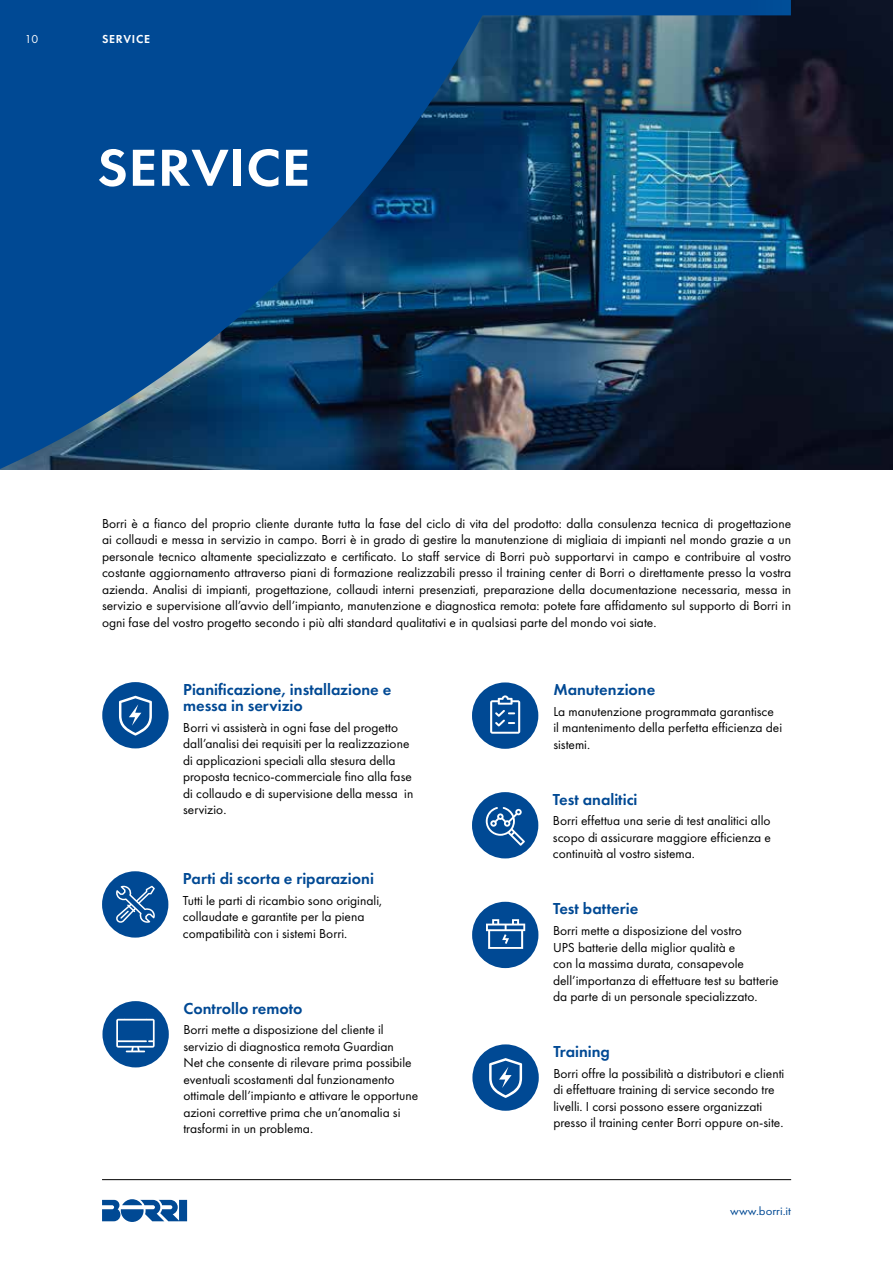
<style>
.page{position:relative;width:893px;height:1263px;background:#fff}
.page>*{position:absolute;margin:0;border:0;box-sizing:border-box;transform-origin:0 0}
.t1{font:600 54px "Futura PT";letter-spacing:.01em;color:#fff;scale:1.07 1}
.t2{font:600 16.5px/16.5px "Futura PT";color:#004994}
.t3{font:13.5px/16.5px "Futura PT";color:#000}
.t4{font:12px "Futura PT";color:#004994;scale:1.07 1}
.t5{font:600 12px "Futura PT";letter-spacing:.06em;color:#fff}
.t6{font:12px "Futura PT";color:#fff}
</style>
<div class="page">
<img style="left:497px;top:0;width:396px;height:470px">
<svg style="left:0;top:0;width:497px;height:470px;background:#07437e"></svg>
<svg style="left:102px;top:1199px;width:85px;height:23px"></svg>
<hr style="left:102px;top:1179px;width:689px;height:1px;background:#000">
<div style="left:102px;top:0;width:689px;height:15px;background:#004994"></div>
<div style="left:102px;top:682px;width:67px;height:66px;background:#004994;border-radius:50%"></div>
<svg style="left:119px;top:696px;width:33px;height:39px"></svg>
<div style="left:472px;top:1044px;width:67px;height:67px;background:#004994;border-radius:50%"></div>
<svg style="left:489px;top:1058px;width:33px;height:40px"></svg>
<div style="left:472px;top:682px;width:66px;height:67px;background:#004994;border-radius:50%"></div>
<svg style="left:490px;top:695px;width:30px;height:39px"></svg>
<div style="left:472px;top:792px;width:66px;height:66px;background:#004994;border-radius:50%"></div>
<svg style="left:486px;top:807px;width:39px;height:39px"></svg>
<div style="left:472px;top:902px;width:66px;height:66px;background:#004994;border-radius:50%"></div>
<svg style="left:486px;top:919px;width:39px;height:30px"></svg>
<div style="left:102px;top:1001px;width:67px;height:66px;background:#004994;border-radius:50%"></div>
<svg style="left:116px;top:1019px;width:39px;height:33px"></svg>
<div style="left:102px;top:871px;width:66px;height:66px;background:#004994;border-radius:50%"></div>
<svg style="left:116px;top:886px;width:39px;height:37px"></svg>
<p class="t6" style="left:25px;top:32px;width:15px">10</p>
<p class="t5" style="left:102px;top:32px;width:49px">SERVICE</p>
<h1 class="t1" style="left:97px;top:134px;width:201px">SERVICE</h1>
<p class="t3" style="left:102px;top:515px;width:691px;text-align:justify">Borri è a fianco del proprio cliente durante tutta la fase del ciclo di vita del prodotto: dalla consulenza tecnica di progettazione ai collaudi e messa in servizio in campo. Borri è in grado di gestire la manutenzione di migliaia di impianti nel mondo grazie a un personale tecnico altamente specializzato e certificato. Lo staff service di Borri può supportarvi in campo e contribuire al vostro costante aggiornamento attraverso piani di formazione realizzabili presso il training center di Borri o direttamente presso la vostra azienda. Analisi di impianti, progettazione, collaudi interni presenziati, preparazione della documentazione necessaria, messa in servizio e supervisione all’avvio dell’impianto, manutenzione e diagnostica remota: potete fare affidamento sul supporto di Borri in ogni fase del vostro progetto secondo i più alti standard qualitativi e in qualsiasi parte del mondo voi siate.</p>
<p class="t2" style="left:183px;top:681px;width:210px">Pianificazione, installazione e messa in servizio</p>
<p class="t3" style="left:183px;top:719px;width:232px">Borri vi assisterà in ogni fase del progetto dall’analisi dei requisiti per la realizzazione di applicazioni speciali alla stesura della proposta tecnico-commerciale fino alla fase di collaudo e di supervisione della messa in servizio.</p>
<p class="t2" style="left:183px;top:870px;width:192px">Parti di scorta e riparazioni</p>
<p class="t3" style="left:183px;top:892px;width:201px">Tutti le parti di ricambio sono originali, collaudate e garantite per la piena compatibilità con i sistemi Borri.</p>
<p class="t2" style="left:183px;top:1000px;width:121px">Controllo remoto</p>
<p class="t3" style="left:183px;top:1022px;width:236px">Borri mette a disposizione del cliente il servizio di diagnostica remota Guardian<br>Net che consente di rilevare prima possibile eventuali scostamenti dal funzionamento ottimale dell’impianto e attivare le opportune azioni correttive prima che un’anomalia si trasformi in un problema.</p>
<p class="t2" style="left:553px;top:681px;width:104px">Manutenzione</p>
<p class="t3" style="left:553px;top:703px;width:230px">La manutenzione programmata garantisce il mantenimento della perfetta efficienza dei sistemi.</p>
<p class="t2" style="left:553px;top:791px;width:86px">Test analitici</p>
<p class="t3" style="left:553px;top:813px;width:219px;text-align:justify">Borri effettua una serie di test analitici allo scopo di assicurare maggiore efficienza e continuità al vostro sistema.</p>
<p class="t2" style="left:553px;top:900px;width:87px">Test batterie</p>
<p class="t3" style="left:553px;top:922px;width:227px">Borri mette a disposizione del vostro<br>UPS batterie della miglior qualità e<br>con la massima durata, consapevole dell’importanza di effettuare test su batterie da parte di un personale specializzato.</p>
<p class="t2" style="left:553px;top:1043px;width:58px">Training</p>
<p class="t3" style="left:553px;top:1065px;width:232px">Borri offre la possibilità a distributori e clienti di effettuare training di service secondo tre livelli. I corsi possono essere organizzati presso il training center Borri oppure on-site.</p>
<p class="t4" style="left:730px;top:1204px;width:58px">www.borri.it</p>
</div>
